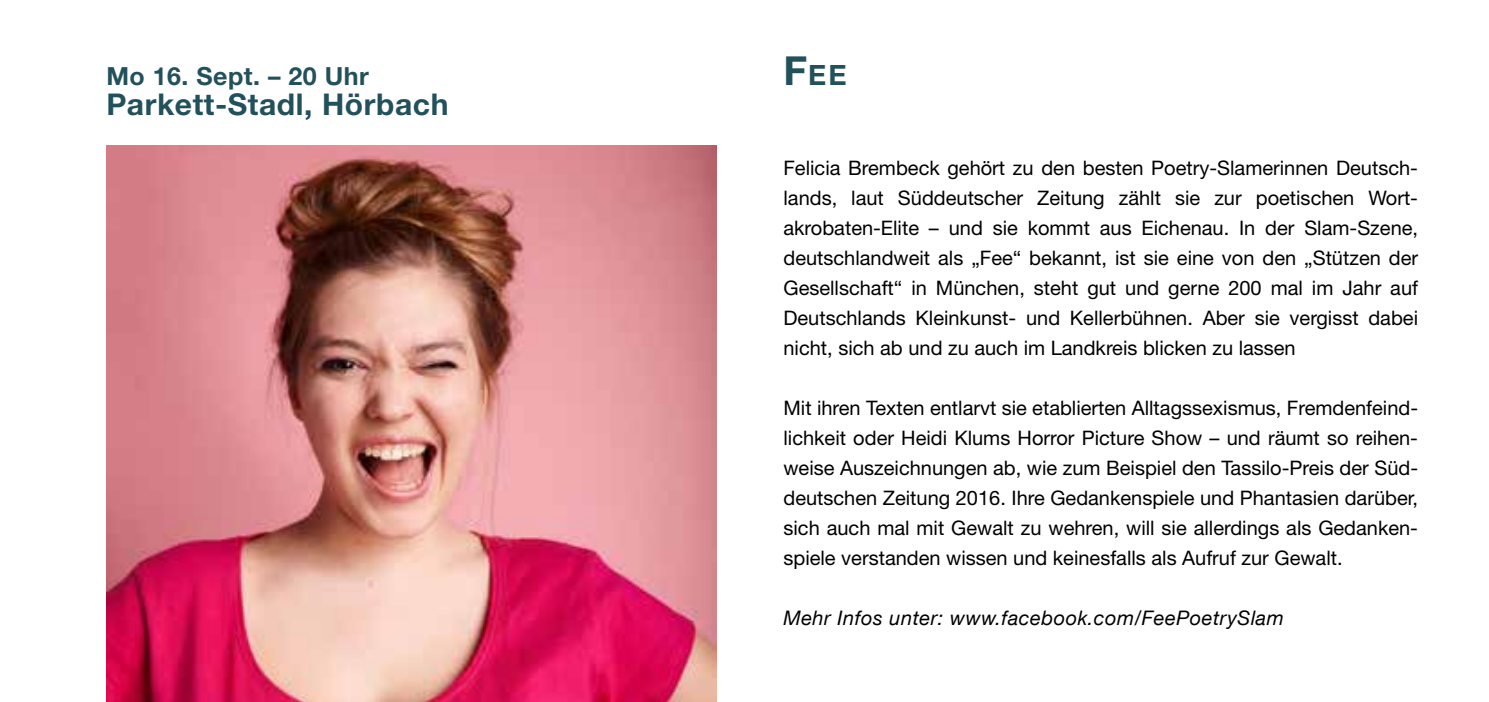
<style>
.page{position:relative;width:1489px;height:702px;background:#fff}
.page>*{position:absolute;margin:0;border:0;box-sizing:border-box;transform-origin:0 0}
.t1{font:700 30px "Helvetica Neue LT Std";letter-spacing:.02em;color:#22515b}
.t2{font:700 28px "Helvetica Neue LT Std";color:#22515b}
.t3{font:700 25px "Helvetica Neue LT Std";letter-spacing:.02em;color:#22515b}
.t4{font:20px/30px "Helvetica Neue LT Std";color:#000;text-align:justify}
.t5{font:italic 20px "Helvetica Neue LT Com";letter-spacing:.025em;color:#000101}
.s1{font-size:40px}
</style>
<div class="page">
<img style="left:106px;top:145px;width:610px;height:557px">
<p class="t3" style="left:106px;top:61px;width:264px">Mo 16. Sept. – 20 Uhr</p>
<p class="t1" style="left:106px;top:86px;width:344px">Parkett-Stadl, Hörbach</p>
<p class="t2" style="left:783px;top:58px;width:65px"><span class="s1">F</span>ee</p>
<p class="t4" style="left:783px;top:153px;width:636px">Felicia Brembeck gehört zu den besten Poetry-Slamerinnen Deutsch&shy;lands, laut Süddeutscher Zeitung zählt sie zur poetischen Wort&shy;akrobaten-Elite – und sie kommt aus Eichenau. In der Slam-Szene, deutschlandweit als „Fee“ bekannt, ist sie eine von den „Stützen der Gesellschaft“ in München, steht gut und gerne 200 mal im Jahr auf Deutschlands Kleinkunst- und Kellerbühnen. Aber sie vergisst dabei nicht, sich ab und zu auch im Landkreis blicken zu lassen</p>
<p class="t4" style="left:783px;top:393px;width:636px">Mit ihren Texten entlarvt sie etablierten Alltagssexismus, Fremdenfeind&shy;lichkeit oder Heidi Klums Horror Picture Show – und räumt so reihen&shy;weise Auszeichnungen ab, wie zum Beispiel den Tassilo-Preis der Süd&shy;deutschen Zeitung 2016. Ihre Gedankenspiele und Phantasien darüber, sich auch mal mit Gewalt zu wehren, will sie allerdings als Gedanken&shy;spiele verstanden wissen und keinesfalls als Aufruf zur Gewalt.</p>
<p class="t5" style="left:783px;top:606px;width:502px">Mehr Infos unter: www.facebook.com/FeePoetrySlam</p>
</div>
